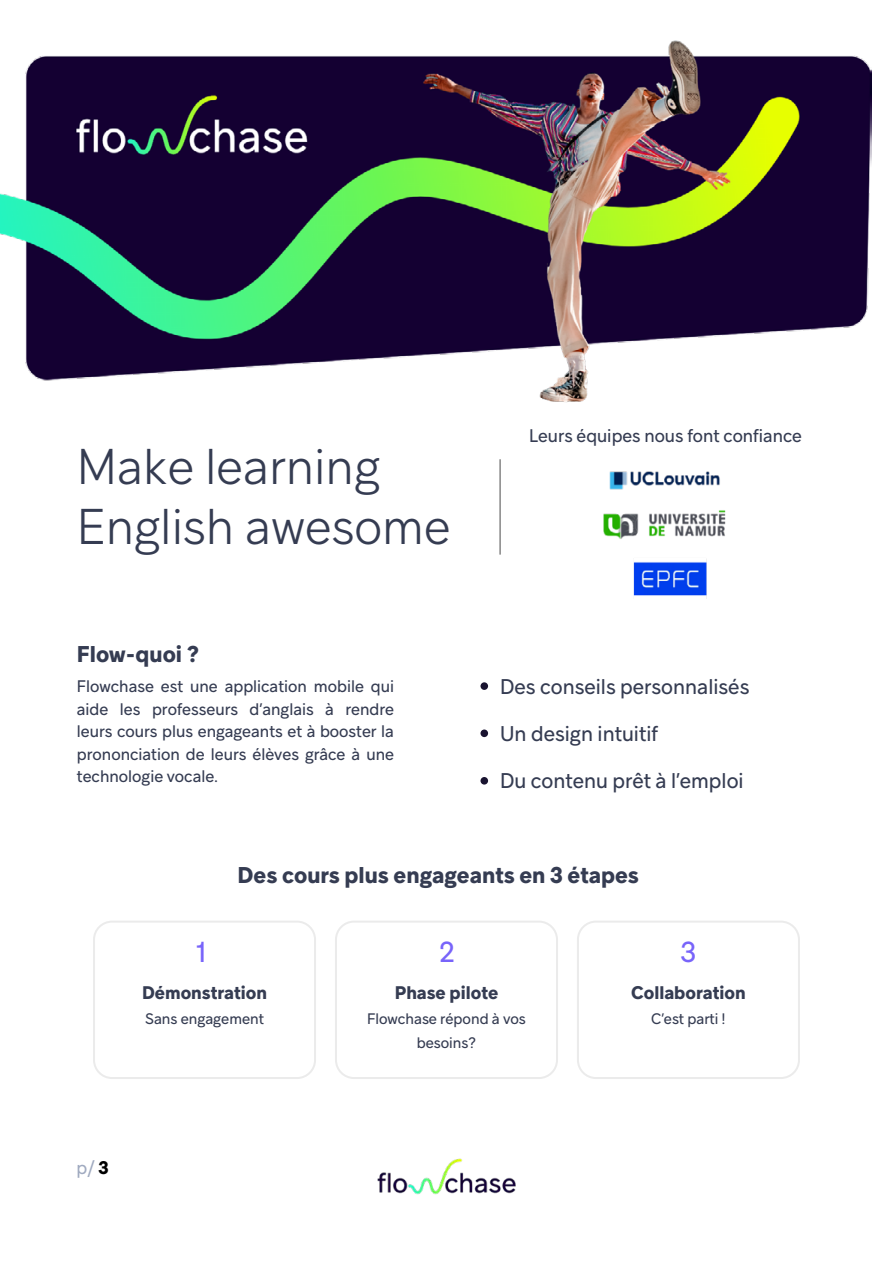
<style>
.page{position:relative;width:893px;height:1263px;background:#fff}
.page>*{position:absolute;margin:0;border:0;box-sizing:border-box;transform-origin:0 0}
.t1{font:300 49.5px/60px "Guillon";color:#353c52}
.t2{font:28.5px "Guillon";color:#7864fa}
.t3{font:700 22.5px "Guillon";color:#353c52}
.t4{font:21px "Guillon";color:#353c52}
.t5{font:700 18px "Guillon";color:#353c52}
.t6{font:18px "Guillon";color:#353c52}
.t7{font:18px "Guillon";color:#a0aac0}
.t8{font:16.5px/22.5px "Guillon";color:#353c52;text-align:justify}
.t9{font:15px/24px "Guillon";color:#353c52;text-align:center}
.s1{font-weight:700;color:#000}
</style>
<div class="page">
<img style="left:377px;top:1158px;width:139px;height:37px">
<img style="left:0;top:40px;width:871px;height:363px">
<hr style="left:499px;top:459px;width:2px;height:96px;background:#000">
<img style="left:603px;top:471px;width:123px;height:128px">
<div style="left:480px;top:682px;width:8px;height:8px;background:#191330;border-radius:50%"></div>
<div style="left:480px;top:729px;width:8px;height:8px;background:#191330;border-radius:50%"></div>
<div style="left:480px;top:777px;width:8px;height:7px;background:#191330;border-radius:50%"></div>
<div style="left:93px;top:920px;width:223px;height:159px;border:2px solid #000;border-radius:18px"></div>
<div style="left:335px;top:920px;width:223px;height:159px;border:2px solid #000;border-radius:18px"></div>
<div style="left:577px;top:920px;width:223px;height:159px;border:2px solid #000;border-radius:18px"></div>
<h1 class="t1" style="left:77px;top:435px;width:375px">Make learning<br>English awesome</h1>
<h3 class="t3" style="left:77px;top:640px;width:124px">Flow-quoi ?</h3>
<p class="t8" style="left:77px;top:675px;width:319px">Flowchase est une application mobile qui aide les professeurs d’anglais à rendre leurs cours plus engageants et à booster la prononciation de leurs élèves grâce à une technologie vocale.</p>
<p class="t6" style="left:529px;top:425px;width:274px">Leurs équipes nous font confiance</p>
<p class="t4" style="left:500px;top:673px;width:251px">Des conseils personnalisés</p>
<p class="t4" style="left:500px;top:720px;width:159px">Un design intuitif</p>
<p class="t4" style="left:500px;top:767px;width:245px">Du contenu prêt à l’emploi</p>
<h3 class="t3" style="left:238px;top:861px;width:403px">Des cours plus engageants en 3 étapes</h3>
<h2 class="t2" style="left:196px;top:935px;width:12px">1</h2>
<h2 class="t2" style="left:440px;top:935px;width:16px">2</h2>
<h2 class="t2" style="left:681px;top:935px;width:17px">3</h2>
<p class="t5" style="left:142px;top:981px;width:127px">Démonstration</p>
<p class="t5" style="left:395px;top:981px;width:105px">Phase pilote</p>
<p class="t5" style="left:631px;top:981px;width:116px">Collaboration</p>
<p class="t9" style="left:145px;top:1007px;width:120px">Sans engagement</p>
<p class="t9" style="left:367px;top:1007px;width:160px">Flowchase répond à vos besoins?</p>
<p class="t9" style="left:651px;top:1007px;width:76px">C’est parti !</p>
<p class="t7" style="left:77px;top:1156px;width:34px">p/ <span class="s1">3</span></p>
</div>
